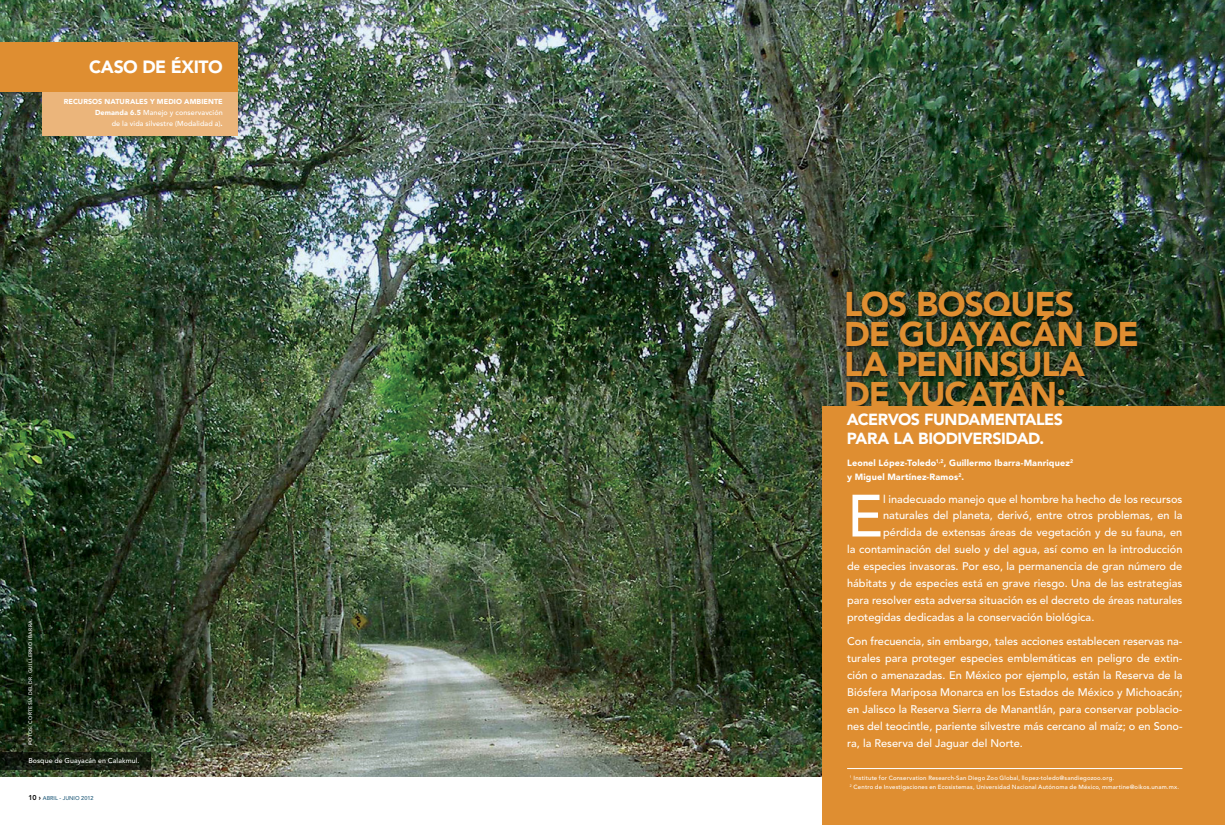
<style>
.page{position:relative;width:1225px;height:825px;background:#fff}
.page>*{position:absolute;margin:0;border:0;box-sizing:border-box;transform-origin:0 0}
.t1{font:500 59px "Avenir";color:#fff}
.t2{font:900 34px/30px "Avenir LT Std";letter-spacing:.095em;color:#df8e31}
.t3{font:900 17.6px "Avenir LT Std";color:#fff}
.t4{font:900 16px/19px "Avenir LT Std";letter-spacing:.18em;color:#fff}
.t5{font:500 11px/17px "Avenir";color:#fff;text-align:justify}
.t6{font:900 9px/14px "Avenir";letter-spacing:.015em;color:#fff}
.t7{font:500 7.2px "Avenir LT Std";letter-spacing:.015em;color:#fff}
.t8{font:900 7.2px "Avenir LT Std";color:#fff}
.t9{font:500 7px "Avenir LT Std";letter-spacing:.015em;color:#fff}
.t10{font:500 6px/9px "Avenir";letter-spacing:.03em;color:#fff}
.t11{font:500 5.5px "Avenir LT Std";color:#1d5878}
.t12{font:500 5px "Avenir";letter-spacing:.06em;color:#fff}
.s1{font-weight:900}
.s2{font-weight:800;font-size:7px;color:#000}
.s3{font-weight:900;font-size:7px;color:#000}
</style>
<div class="page">
<img style="left:0;top:0;width:1225px;height:777px">
<div style="left:842px;top:288px;width:301px;height:125px;background:#000;opacity:.75"></div>
<div style="left:822px;top:406px;width:403px;height:419px;background:#df8e31"></div>
<hr style="left:847px;top:768px;width:335px;height:1px;background:#fff">
<div style="left:43px;top:55px;width:194px;height:80px;background:#ebb57b"></div>
<div style="left:0;top:42px;width:237px;height:50px;background:#df8e31"></div>
<svg style="left:0;top:752px;width:150px;height:17px;background:#161d11"></svg>
<h3 class="t3" style="left:89px;top:56px;width:13px">CASO</h3>
<h3 class="t3" style="left:142px;top:56px;width:62px">DE ÉXITO</h3>
<p class="t8" style="left:64px;top:97px;width:6px">RECURSOS</p>
<p class="t8" style="left:105px;top:97px;width:7px">NATURA</p>
<p class="t8" style="left:135px;top:97px;width:72px">LES Y MEDIO AM BIENTE</p>
<p class="t7" style="left:95px;top:108px;width:129px"><span class="s1">DEMANDA 6.5</span> M anejo y conservavción</p>
<p class="t7" style="left:112px;top:120px;width:112px">de la vida silvestre (Modalidad a)<span class="s1">.</span></p>
<p class="t12" style="left:28px;top:745px;width:128px;rotate:-90deg">FOTOS: CORTESÍA DEL DR. GUILLERMO IBARRA.</p>
<p class="t9" style="left:28px;top:756px;width:113px">Bosque de Guayacán en Calakmul.</p>
<p class="t11" style="left:28px;top:795px;width:67px"><span class="s2">10</span> <span class="s3">›</span> ABRIL - JUNIO 2012</p>
<h2 class="t2" style="left:844px;top:289px;width:296px">LOS BOSQUES<br>DE GUAYACÁN DE<br>LA PENÍNSULA<br>DE YUCATÁN:</h2>
<h3 class="t4" style="left:847px;top:410px;width:218px">ACERVOS FUNDAMENTALES<br>PARA LA BIODIVERSIDAD.</h3>
<p class="t6" style="left:847px;top:456px;width:227px">Leonel López-Toledo<sup>1,2</sup>, Guillermo Ibarra-Manriquez<sup>2 </sup>y Miguel Martínez-Ramos<sup>2</sup>.</p>
<h1 class="t1" style="left:847px;top:482px;width:38px">E</h1>
<p class="t5" style="left:883px;top:490px;width:301px">l inadecuado manejo que el hombre ha hecho de los recursos</p>
<p class="t5" style="left:883px;top:507px;width:301px">naturales del planeta, derivó, entre otros problemas, en la</p>
<p class="t5" style="left:883px;top:524px;width:301px">pérdida de extensas áreas de vegetación y de su fauna, en</p>
<p class="t5" style="left:847px;top:541px;width:337px">la contaminación del suelo y del agua, así como en la introducción</p>
<p class="t5" style="left:847px;top:558px;width:337px">de especies invasoras. Por eso, la permanencia de gran número de</p>
<p class="t5" style="left:847px;top:575px;width:337px">hábitats y de especies está en grave riesgo. Una de las estrategias</p>
<p class="t5" style="left:847px;top:592px;width:337px">para resolver esta adversa situación es el decreto de áreas naturales</p>
<p class="t5" style="left:847px;top:609px;width:249px">protegidas dedicadas a la conservación biológica.</p>
<p class="t5" style="left:847px;top:633px;width:337px">Con frecuencia, sin embargo, tales acciones establecen reservas na&shy;turales para proteger especies emblemáticas en peligro de extin&shy;ción o amenazadas. En México por ejemplo, están la Reserva de la Biósfera Mariposa Monarca en los Estados de México y Michoacán; en Jalisco la Reserva Sierra de Manantlán, para conservar poblacio&shy;nes del teocintle, pariente silvestre más cercano al maíz; o en Sono&shy;ra, la Reserva del Jaguar del Norte.</p>
<p class="t10" style="left:850px;top:774px;width:330px"><sup>1</sup> Institute for Conservation Research-San Diego Zoo Global, llopez-toledo@sandiegozoo.org.<br><sup>2</sup> Centro de Investigaciones en Ecosistemas, Universidad Nacional Autónoma de México, mmartine@oikos.unam.mx.</p>
</div>
